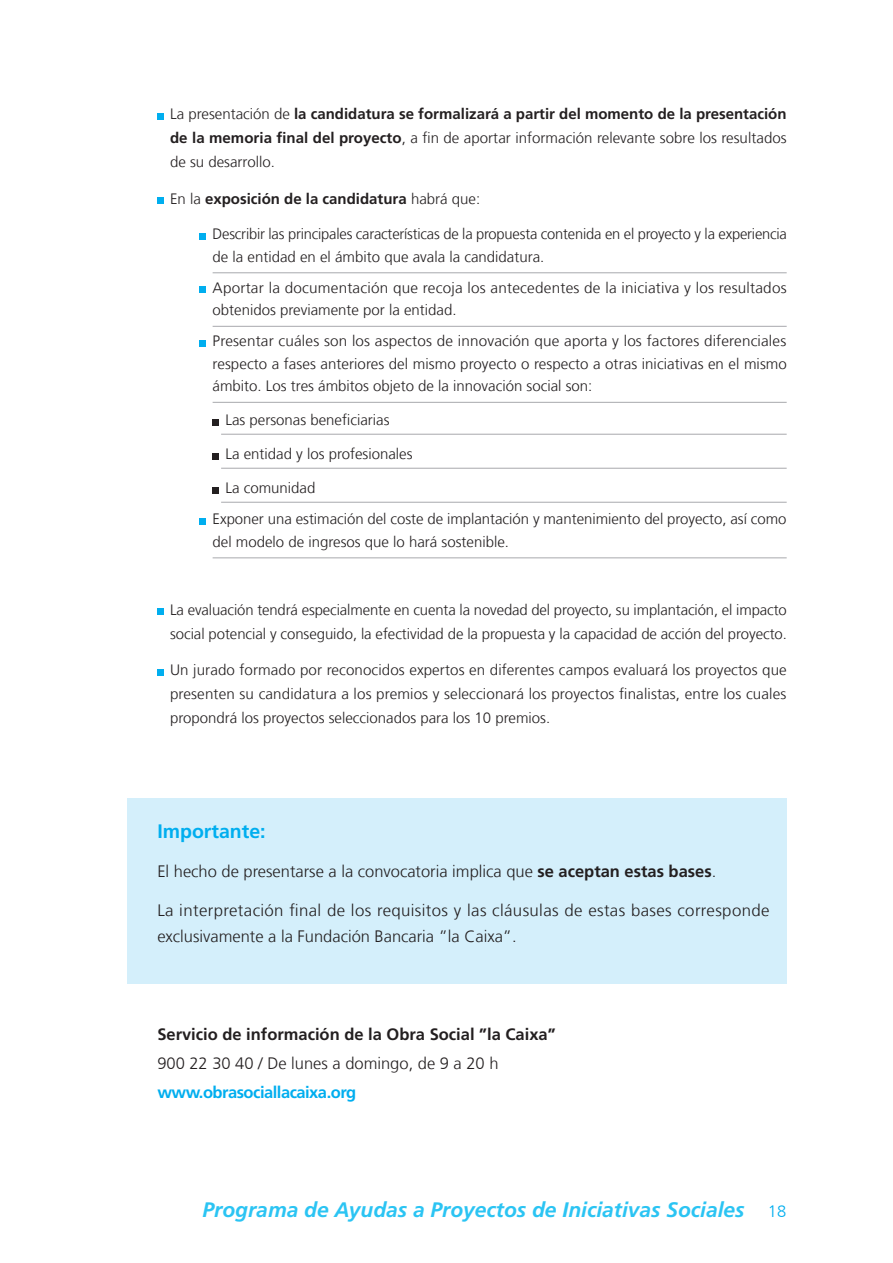
<style>
.page{position:relative;width:893px;height:1263px;background:#fff}
.page>*{position:absolute;margin:0;border:0;box-sizing:border-box;transform-origin:0 0}
.t1{font:italic 700 21px "La Caixa Frutiger";color:#2bc4f3}
.t2{font:700 19.5px "La Caixa Frutiger";color:#00aeef}
.t3{font:300 16.5px/26.2px "La Caixa Frutiger";letter-spacing:.02em;color:#231f20}
.t4{font:300 16.5px "La Caixa Frutiger";color:#231f20}
.t5{font:700 16.5px "La Caixa Frutiger";color:#231f20}
.t6{font:700 16.5px "La Caixa Frutiger";letter-spacing:-.03em;color:#00aeef}
.t7{font:300 15px/22.5px "La Caixa Frutiger";color:#231f20}
.t8{font:700 15px/24px "La Caixa Frutiger";color:#231f20;text-align:justify}
.s1{font-weight:300}
.s2{font-weight:700}
.s3{font-weight:300;font-style:normal;font-size:16.5px;color:#00aeef}
</style>
<div class="page">
<div style="left:127px;top:798px;width:659px;height:186px;background:#d4effb"></div>
<hr style="left:213px;top:272px;width:574px;height:1px;background:#a8a9ad">
<hr style="left:213px;top:326px;width:574px;height:1px;background:#a8a9ad">
<hr style="left:213px;top:402px;width:574px;height:1px;background:#a8a9ad">
<hr style="left:221px;top:434px;width:566px;height:1px;background:#a8a9ad">
<hr style="left:221px;top:468px;width:566px;height:1px;background:#a8a9ad">
<hr style="left:221px;top:502px;width:566px;height:1px;background:#a8a9ad">
<hr style="left:213px;top:557px;width:574px;height:1px;background:#a8a9ad">
<svg style="left:157px;top:113px;width:6px;height:6px"></svg>
<svg style="left:157px;top:198px;width:6px;height:6px"></svg>
<svg style="left:200px;top:233px;width:6px;height:6px"></svg>
<svg style="left:200px;top:287px;width:6px;height:6px"></svg>
<svg style="left:200px;top:340px;width:6px;height:6px"></svg>
<svg style="left:213px;top:419px;width:6px;height:6px"></svg>
<svg style="left:213px;top:453px;width:6px;height:6px"></svg>
<svg style="left:213px;top:487px;width:6px;height:6px"></svg>
<svg style="left:200px;top:518px;width:6px;height:6px"></svg>
<div style="left:157px;top:608px;width:6px;height:7px;background:#00aeef"></div>
<svg style="left:157px;top:669px;width:6px;height:6px"></svg>
<p class="t8" style="left:170px;top:102px;width:618px"><span class="s1">La presentación de</span> la candidatura se formalizará a partir del momento de la presentación de la memoria final del proyecto<span class="s1">, a fin de aportar información relevante sobre los resultados de su desarrollo.</span></p>
<p class="t8" style="left:170px;top:187px;width:312px"><span class="s1">En la</span> exposición de la candidatura <span class="s1">habrá que:</span></p>
<p class="t7" style="left:213px;top:223px;width:576px">Describir las principales características de la propuesta contenida en el proyecto y la experiencia de la entidad en el ámbito que avala la candidatura.</p>
<p class="t7" style="left:213px;top:276px;width:575px">Aportar la documentación que recoja los antecedentes de la iniciativa y los resultados obtenidos previamente por la entidad.</p>
<p class="t7" style="left:213px;top:330px;width:576px;text-align:justify">Presentar cuáles son los aspectos de innovación que aporta y los factores diferenciales respecto a fases anteriores del mismo proyecto o respecto a otras iniciativas en el mismo ámbito. Los tres ámbitos objeto de la innovación social son:</p>
<p class="t7" style="left:225px;top:409px;width:166px">Las personas beneficiarias</p>
<p class="t7" style="left:225px;top:443px;width:189px">La entidad y los profesionales</p>
<p class="t7" style="left:213px;top:473px;width:575px;line-height:31px;text-indent:13px">La comunidad<br>Exponer una estimación del coste de implantación y mantenimiento del proyecto, así como</p>
<p class="t7" style="left:213px;top:530px;width:298px">del modelo de ingresos que lo hará sostenible.</p>
<p class="t7" style="left:170px;top:597px;width:618px;line-height:24px">La evaluación tendrá especialmente en cuenta la novedad del proyecto, su implantación, el impacto social potencial y conseguido, la efectividad de la propuesta y la capacidad de acción del proyecto.</p>
<p class="t7" style="left:170px;top:658px;width:618px;line-height:24px;text-align:justify">Un jurado formado por reconocidos expertos en diferentes campos evaluará los proyectos que presenten su candidatura a los premios y seleccionará los proyectos finalistas, entre los cuales propondrá los proyectos seleccionados para los 10 premios.</p>
<h2 class="t2" style="left:157px;top:820px;width:110px">Importante:</h2>
<p class="t4" style="left:157px;top:862px;width:560px">El hecho de presentarse a la convocatoria implica que <span class="s2">se aceptan estas bases</span>.</p>
<p class="t3" style="left:157px;top:897px;width:614px">La interpretación final de los requisitos y las cláusulas de estas bases corresponde exclusivamente a la Fundación Bancaria ”la Caixa”.</p>
<p class="t5" style="left:157px;top:1024px;width:400px">Servicio de información de la Obra Social ”la Caixa”</p>
<p class="t4" style="left:157px;top:1054px;width:343px">900 22 30 40 / De lunes a domingo, de 9 a 20 h</p>
<p class="t6" style="left:157px;top:1083px;width:201px">www.obrasociallacaixa.org</p>
<h1 class="t1" style="left:203px;top:1197px;width:585px">Programa de Ayudas a Proyectos de Iniciativas Sociales <span class="s3">18</span></h1>
</div>
